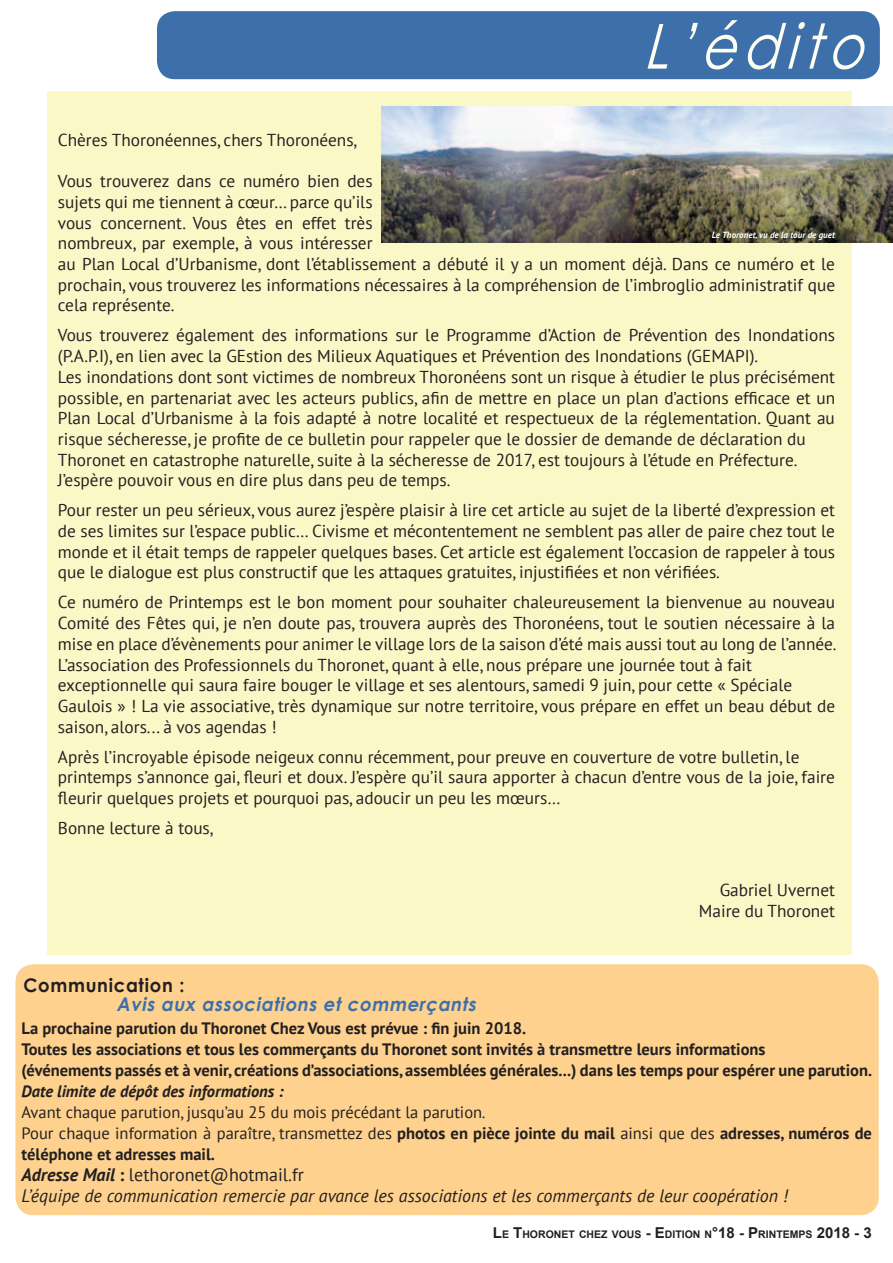
<style>
.page{position:relative;width:893px;height:1263px;background:#fff}
.page>*{position:absolute;margin:0;border:0;box-sizing:border-box;transform-origin:0 0}
.t1{font:italic 62.1px "Century Gothic";color:#fffef3;scale:.87 1}
.t2{font:italic 700 18.9px "Century Gothic";color:#3d70ab;scale:.95 1}
.t3{font:700 18.9px "Century Gothic";letter-spacing:.04em;color:#231f20;scale:.95 1}
.t4{font:italic 18px/21px "PT Sans";color:#231f20}
.t5{font:17.25px/20.7px "PT Sans";color:#231f20}
.t6{font:700 16.5px/21px "PT Sans";color:#231f20}
.t7{font:16.5px/21px "PT Sans";color:#231f20}
.t8{font:700 10.5px "Arial";color:#231f20}
.t9{font:italic 700 9px "PT Sans";color:#fff}
.s1{font-weight:700;font-style:italic}
.s2{font-style:italic}
.s3{font-weight:700}
.s4{font-weight:700;font-style:normal}
.s5{font-style:normal}
.s6{font-size:15px}
</style>
<div class="page">
<div style="left:157px;top:11px;width:723px;height:68px;background:#3d70ab;border-radius:18px"></div>
<div style="left:47px;top:91px;width:805px;height:864px;background:#fbf8c8"></div>
<div style="left:15px;top:964px;width:864px;height:251px;background:#fed28e;border-radius:18px"></div>
<img style="left:381px;top:106px;width:512px;height:136px">
<h1 class="t1" style="left:643px;top:8px;width:276px">L’édito</h1>
<p class="t5" style="left:58px;top:129px;width:301px">Chères Thoronéennes, chers Thoronéens,</p>
<p class="t5" style="left:58px;top:170px;width:779px">Vous trouverez dans ce numéro bien des<br>sujets qui me tiennent à cœur… parce qu’ils<br>vous concernent. Vous êtes en effet très<br>nombreux, par exemple, à vous intéresser<br>au Plan Local d’Urbanisme, dont l’établissement a débuté il y a un moment déjà. Dans ce numéro et le prochain, vous trouverez les informations nécessaires à la compréhension de l’imbroglio administratif que cela représente.</p>
<p class="t5" style="left:58px;top:325px;width:779px">Vous trouverez également des informations sur le Programme d’Action de Prévention des Inondations (P.A.P.I), en lien avec la GEstion des Milieux Aquatiques et Prévention des Inondations (GEMAPI).<br>Les inondations dont sont victimes de nombreux Thoronéens sont un risque à étudier le plus précisément possible, en partenariat avec les acteurs publics, afin de mettre en place un plan d’actions efficace et un Plan Local d’Urbanisme à la fois adapté à notre localité et respectueux de la réglementation. Quant au risque sécheresse, je profite de ce bulletin pour rappeler que le dossier de demande de déclaration du Thoronet en catastrophe naturelle, suite à la sécheresse de 2017, est toujours à l’étude en Préfecture.<br>J’espère pouvoir vous en dire plus dans peu de temps.</p>
<p class="t5" style="left:58px;top:499px;width:779px;text-align:justify">Pour rester un peu sérieux, vous aurez j’espère plaisir à lire cet article au sujet de la liberté d’expression et de ses limites sur l’espace public… Civisme et mécontentement ne semblent pas aller de paire chez tout le monde et il était temps de rappeler quelques bases. Cet article est également l’occasion de rappeler à tous que le dialogue est plus constructif que les attaques gratuites, injustifiées et non vérifiées.</p>
<p class="t5" style="left:58px;top:592px;width:780px">Ce numéro de Printemps est le bon moment pour souhaiter chaleureusement la bienvenue au nouveau Comité des Fêtes qui, je n’en doute pas, trouvera auprès des Thoronéens, tout le soutien nécessaire à la mise en place d’évènements pour animer le village lors de la saison d’été mais aussi tout au long de l’année.<br>L’association des Professionnels du Thoronet, quant à elle, nous prépare une journée tout à fait exceptionnelle qui saura faire bouger le village et ses alentours, samedi 9 juin, pour cette « Spéciale Gaulois » ! La vie associative, très dynamique sur notre territoire, vous prépare en effet un beau début de saison, alors... à vos agendas !</p>
<p class="t5" style="left:58px;top:746px;width:778px">Après l’incroyable épisode neigeux connu récemment, pour preuve en couverture de votre bulletin, le printemps s’annonce gai, fleuri et doux. J’espère qu’il saura apporter à chacun d’entre vous de la joie, faire fleurir quelques projets et pourquoi pas, adoucir un peu les mœurs…</p>
<p class="t5" style="left:58px;top:817px;width:157px">Bonne lecture à tous,</p>
<p class="t9" style="left:712px;top:229px;width:125px">Le Thoronet, vu de la tour de guet</p>
<p class="t5" style="left:699px;top:879px;width:138px;text-align:right">Gabriel Uvernet<br>Maire du Thoronet</p>
<p class="t3" style="left:23px;top:973px;width:171px">Communication :</p>
<p class="t2" style="left:117px;top:992px;width:384px">Avis aux associations et commerçants</p>
<p class="t6" style="left:22px;top:1017px;width:852px">La prochaine parution du Thoronet Chez Vous est prévue : fin juin 2018.<br>Toutes les associations et tous les commerçants du Thoronet sont invités à transmettre leurs informations<br>(événements passés et à venir, créations d’associations, assemblées générales...) dans les temps pour espérer une parution.</p>
<p class="t7" style="left:22px;top:1080px;width:852px"><span class="s1">Date limite de dépôt des informations :<br></span>Avant chaque parution, jusqu’au 25 du mois précédant la parution<span class="s2">.<br></span>Pour chaque information à paraître, transmettez des <span class="s3">photos en pièce jointe du mail</span> ainsi que des <span class="s3">adresses, numéros de téléphone et adresses mail.</span></p>
<p class="t4" style="left:22px;top:1163px;width:768px"><span class="s3">Adresse Mail</span> <span class="s4">:</span> <span class="s5">lethoronet@hotmail.fr<br></span>L’équipe de communication remercie par avance les associations et les commerçants de leur coopération !</p>
<p class="t8" style="left:493px;top:1227px;width:380px"><span class="s6">L</span>E <span class="s6">T</span>HORONET CHEZ VOUS <span class="s6">- E</span>DITION N<span class="s6">°18 - P</span>RINTEMPS <span class="s6">2018 - 3</span></p>
</div>
